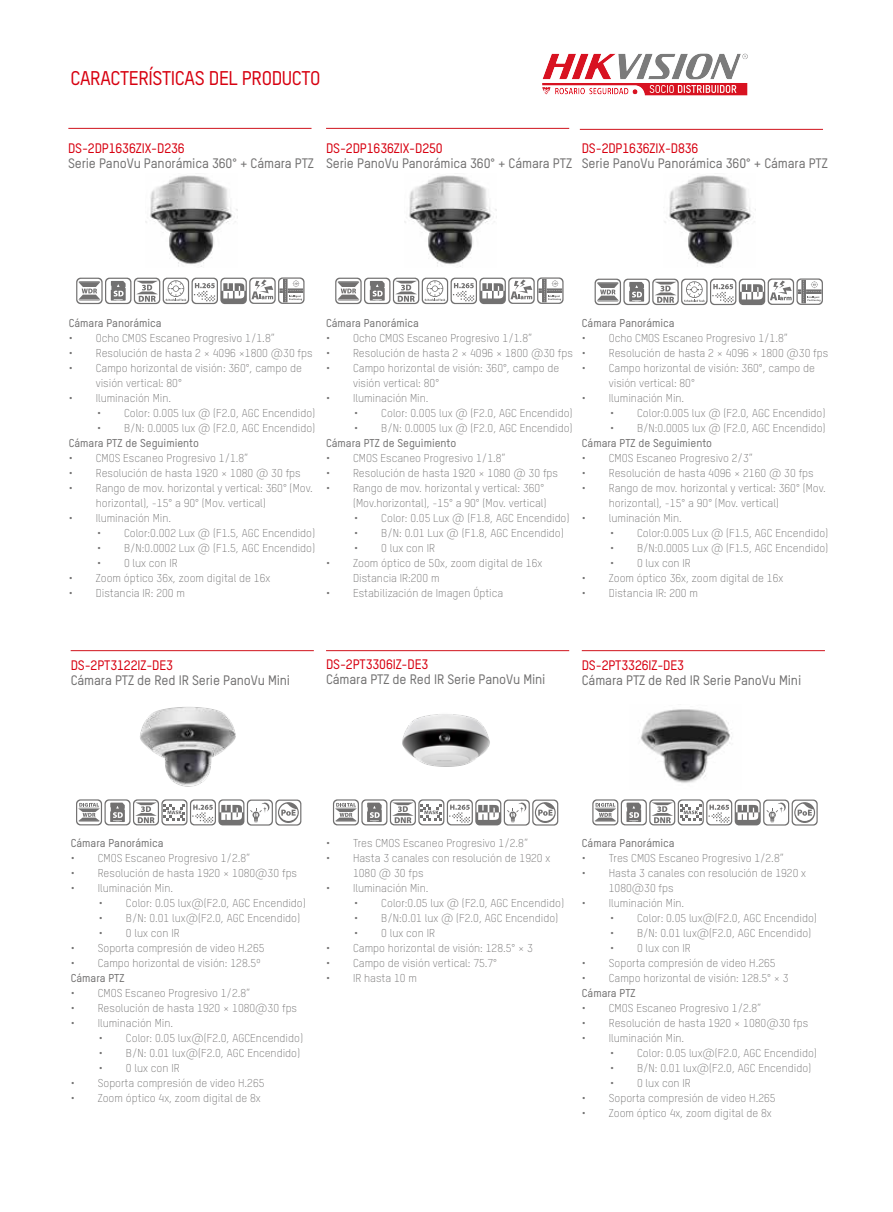
<style>
.page{position:relative;width:893px;height:1212px;background:#fff}
.page>*{position:absolute;margin:0;border:0;box-sizing:border-box;transform-origin:0 0}
.t1{font:500 19.5px "TSTARPRO";letter-spacing:-.02em;color:#d70010}
.t2{font:500 13.5px "TSTARPRO";letter-spacing:-.01em;color:#727171}
.t3{font:500 13.5px "TSTARPRO";letter-spacing:-.01em;color:#d70010}
.t4{font:300 11.25px/15px "TSTARPRO";color:#727171}
.t5{font:500 11.25px "TSTARPRO";color:#727171}
</style>
<div class="page">
<hr style="left:71px;top:650px;width:243px;height:1px;background:#d0131c">
<hr style="left:326px;top:650px;width:243px;height:1px;background:#d0131c">
<hr style="left:582px;top:650px;width:243px;height:1px;background:#d0131c">
<img style="left:140px;top:707px;width:96px;height:80px">
<svg style="left:333px;top:799px;width:225px;height:26px"></svg>
<svg style="left:592px;top:799px;width:226px;height:26px"></svg>
<svg style="left:76px;top:799px;width:225px;height:26px"></svg>
<img style="left:641px;top:709px;width:91px;height:74px">
<hr style="left:68px;top:128px;width:244px;height:1px;background:#d0131c">
<hr style="left:326px;top:128px;width:243px;height:1px;background:#d0131c">
<hr style="left:580px;top:129px;width:243px;height:1px;background:#d0131c">
<img style="left:145px;top:175px;width:92px;height:92px">
<img style="left:404px;top:175px;width:92px;height:92px">
<img style="left:664px;top:175px;width:92px;height:92px">
<svg style="left:76px;top:277px;width:228px;height:27px"></svg>
<svg style="left:335px;top:277px;width:229px;height:27px"></svg>
<svg style="left:595px;top:278px;width:228px;height:27px"></svg>
<img style="left:402px;top:714px;width:88px;height:53px">
<img style="left:542px;top:53px;width:206px;height:43px">
<h1 class="t1" style="left:70px;top:65px;width:252px">CARACTERÍSTICAS DEL PRODUCTO</h1>
<p class="t3" style="left:68px;top:139px;width:118px">DS-2DP1636ZIX-D236</p>
<p class="t2" style="left:68px;top:154px;width:247px">Serie PanoVu Panorámica 360° + Cámara PTZ</p>
<p class="t3" style="left:326px;top:139px;width:118px">DS-2DP1636ZIX-D250</p>
<p class="t2" style="left:326px;top:154px;width:247px">Serie PanoVu Panorámica 360° + Cámara PTZ</p>
<p class="t3" style="left:582px;top:139px;width:118px">DS-2DP1636ZIX-D836</p>
<p class="t2" style="left:582px;top:154px;width:247px">Serie PanoVu Panorámica 360° + Cámara PTZ</p>
<p class="t5" style="left:69px;top:316px;width:94px">Cámara Panorámica</p>
<p class="t4" style="left:69px;top:331px;width:208px">• Ocho CMOS Escaneo Progresivo 1/1.8”</p>
<p class="t4" style="left:69px;top:346px;width:245px">• Resolución de hasta 2 × 4096 ×1800 @30 fps</p>
<p class="t4" style="left:96px;top:361px;width:208px;text-indent:-27px">• Campo horizontal de visión: 360°, campo de visión vertical: 80°</p>
<p class="t4" style="left:69px;top:391px;width:104px">• Iluminación Min.</p>
<p class="t4" style="left:97px;top:406px;width:220px">• Color: 0.005 lux @ (F2.0, AGC Encendido)</p>
<p class="t4" style="left:97px;top:421px;width:220px">• B/N: 0.0005 lux @ (F2.0, AGC Encendido)</p>
<p class="t5" style="left:69px;top:436px;width:132px">Cámara PTZ de Seguimiento</p>
<p class="t4" style="left:69px;top:451px;width:181px">• CMOS Escaneo Progresivo 1/1.8”</p>
<p class="t4" style="left:69px;top:466px;width:234px">• Resolución de hasta 1920 × 1080 @ 30 fps</p>
<p class="t4" style="left:96px;top:481px;width:219px;text-indent:-27px">• Rango de mov. horizontal y vertical: 360° (Mov. horizontal), -15° a 90° (Mov. vertical)</p>
<p class="t4" style="left:69px;top:511px;width:104px">• Iluminación Min.</p>
<p class="t4" style="left:97px;top:525px;width:220px">• Color:0.002 Lux @ (F1.5, AGC Encendido)</p>
<p class="t4" style="left:97px;top:540px;width:220px">• B/N:0.0002 Lux @ (F1.5, AGC Encendido)</p>
<p class="t4" style="left:97px;top:555px;width:82px">• 0 lux con IR</p>
<p class="t4" style="left:69px;top:570px;width:203px">• Zoom óptico 36x, zoom digital de 16x</p>
<p class="t4" style="left:69px;top:585px;width:118px">• Distancia IR: 200 m</p>
<p class="t5" style="left:326px;top:316px;width:94px">Cámara Panorámica</p>
<p class="t4" style="left:326px;top:331px;width:208px">• Ocho CMOS Escaneo Progresivo 1/1.8”</p>
<p class="t4" style="left:326px;top:346px;width:248px">• Resolución de hasta 2 × 4096 × 1800 @30 fps</p>
<p class="t4" style="left:353px;top:361px;width:208px;text-indent:-27px">• Campo horizontal de visión: 360°, campo de visión vertical: 80°</p>
<p class="t4" style="left:326px;top:391px;width:104px">• Iluminación Min.</p>
<p class="t4" style="left:354px;top:406px;width:220px">• Color: 0.005 lux @ (F2.0, AGC Encendido)</p>
<p class="t4" style="left:354px;top:421px;width:220px">• B/N: 0.0005 lux @ (F2.0, AGC Encendido)</p>
<p class="t5" style="left:326px;top:436px;width:132px">Cámara PTZ de Seguimiento</p>
<p class="t4" style="left:326px;top:451px;width:181px">• CMOS Escaneo Progresivo 1/1.8”</p>
<p class="t4" style="left:326px;top:466px;width:234px">• Resolución de hasta 1920 × 1080 @ 30 fps</p>
<p class="t4" style="left:326px;top:481px;width:222px;text-align:right">• Rango de mov. horizontal y vertical: 360° (Mov.horizontal), -15° a 90° (Mov. vertical)</p>
<p class="t4" style="left:354px;top:511px;width:217px">• Color: 0.05 Lux @ (F1.8, AGC Encendido)</p>
<p class="t4" style="left:354px;top:525px;width:211px">• B/N: 0.01 Lux @ (F1.8, AGC Encendido)</p>
<p class="t4" style="left:354px;top:540px;width:82px">• 0 lux con IR</p>
<p class="t4" style="left:353px;top:555px;width:191px;text-indent:-27px">• Zoom óptico de 50x, zoom digital de 16x<br>Distancia IR:200 m</p>
<p class="t4" style="left:326px;top:585px;width:179px">• Estabilización de Imagen Óptica</p>
<p class="t5" style="left:582px;top:316px;width:94px">Cámara Panorámica</p>
<p class="t4" style="left:582px;top:330px;width:208px">• Ocho CMOS Escaneo Progresivo 1/1.8”</p>
<p class="t4" style="left:582px;top:345px;width:248px">• Resolución de hasta 2 × 4096 × 1800 @30 fps</p>
<p class="t4" style="left:609px;top:360px;width:208px;text-indent:-27px">• Campo horizontal de visión: 360°, campo de visión vertical: 80°</p>
<p class="t4" style="left:582px;top:390px;width:104px">• Iluminación Min.</p>
<p class="t4" style="left:610px;top:405px;width:217px">• Color:0.005 lux @ (F2.0, AGC Encendido)</p>
<p class="t4" style="left:610px;top:420px;width:217px">• B/N:0.0005 lux @ (F2.0, AGC Encendido)</p>
<p class="t5" style="left:582px;top:436px;width:132px">Cámara PTZ de Seguimiento</p>
<p class="t4" style="left:582px;top:450px;width:173px">• CMOS Escaneo Progresivo 2/3”</p>
<p class="t4" style="left:582px;top:465px;width:233px">• Resolución de hasta 4096 × 2160 @ 30 fps</p>
<p class="t4" style="left:609px;top:480px;width:219px;text-indent:-27px">• Rango de mov. horizontal y vertical: 360° (Mov. horizontal), -15° a 90° (Mov. vertical)</p>
<p class="t4" style="left:582px;top:510px;width:102px">• luminación Min.</p>
<p class="t4" style="left:610px;top:525px;width:220px">• Color:0.005 Lux @ (F1.5, AGC Encendido)</p>
<p class="t4" style="left:610px;top:540px;width:220px">• B/N:0.0005 Lux @ (F1.5, AGC Encendido)</p>
<p class="t4" style="left:610px;top:555px;width:82px">• 0 lux con IR</p>
<p class="t4" style="left:582px;top:570px;width:203px">• Zoom óptico 36x, zoom digital de 16x</p>
<p class="t4" style="left:582px;top:585px;width:118px">• Distancia IR: 200 m</p>
<p class="t3" style="left:71px;top:656px;width:104px">DS-2PT3122IZ-DE3</p>
<p class="t2" style="left:71px;top:671px;width:221px">Cámara PTZ de Red IR Serie PanoVu Mini</p>
<p class="t3" style="left:326px;top:655px;width:104px">DS-2PT3306IZ-DE3</p>
<p class="t2" style="left:326px;top:670px;width:221px">Cámara PTZ de Red IR Serie PanoVu Mini</p>
<p class="t3" style="left:582px;top:656px;width:104px">DS-2PT3326IZ-DE3</p>
<p class="t2" style="left:582px;top:671px;width:221px">Cámara PTZ de Red IR Serie PanoVu Mini</p>
<p class="t5" style="left:71px;top:836px;width:94px">Cámara Panorámica</p>
<p class="t4" style="left:71px;top:850px;width:181px">• CMOS Escaneo Progresivo 1/2.8”</p>
<p class="t4" style="left:71px;top:865px;width:228px">• Resolución de hasta 1920 × 1080@30 fps</p>
<p class="t4" style="left:71px;top:880px;width:104px">• Iluminación Min.</p>
<p class="t4" style="left:99px;top:895px;width:208px">• Color: 0.05 lux@(F2.0, AGC Encendido)</p>
<p class="t4" style="left:99px;top:910px;width:203px">• B/N: 0.01 lux@(F2.0, AGC Encendido)</p>
<p class="t4" style="left:99px;top:925px;width:82px">• 0 lux con IR</p>
<p class="t4" style="left:71px;top:940px;width:195px">• Soporta compresión de video H.265</p>
<p class="t4" style="left:71px;top:955px;width:192px">• Campo horizontal de visión: 128.5º</p>
<p class="t5" style="left:71px;top:971px;width:55px">Cámara PTZ</p>
<p class="t4" style="left:71px;top:985px;width:181px">• CMOS Escaneo Progresivo 1/2.8”</p>
<p class="t4" style="left:71px;top:1000px;width:228px">• Resolución de hasta 1920 × 1080@30 fps</p>
<p class="t4" style="left:71px;top:1015px;width:104px">• Iluminación Min.</p>
<p class="t4" style="left:99px;top:1030px;width:206px">• Color: 0.05 lux@(F2.0, AGCEncendido)</p>
<p class="t4" style="left:99px;top:1045px;width:203px">• B/N: 0.01 lux@(F2.0, AGC Encendido)</p>
<p class="t4" style="left:99px;top:1060px;width:82px">• 0 lux con IR</p>
<p class="t4" style="left:71px;top:1075px;width:195px">• Soporta compresión de video H.265</p>
<p class="t4" style="left:71px;top:1090px;width:191px">• Zoom óptico 4x, zoom digital de 8x</p>
<p class="t4" style="left:326px;top:835px;width:204px">• Tres CMOS Escaneo Progresivo 1/2.8”</p>
<p class="t4" style="left:353px;top:850px;width:199px;text-indent:-27px">• Hasta 3 canales con resolución de 1920 x<br>1080 @ 30 fps</p>
<p class="t4" style="left:326px;top:880px;width:104px">• Iluminación Min.</p>
<p class="t4" style="left:354px;top:895px;width:211px">• Color:0.05 lux @ (F2.0, AGC Encendido)</p>
<p class="t4" style="left:354px;top:910px;width:205px">• B/N:0.01 lux @ (F2.0, AGC Encendido)</p>
<p class="t4" style="left:354px;top:925px;width:82px">• 0 lux con IR</p>
<p class="t4" style="left:326px;top:940px;width:208px">• Campo horizontal de visión: 128.5° × 3</p>
<p class="t4" style="left:326px;top:955px;width:173px">• Campo de visión vertical: 75.7°</p>
<p class="t4" style="left:326px;top:970px;width:92px">• IR hasta 10 m</p>
<p class="t5" style="left:582px;top:836px;width:94px">Cámara Panorámica</p>
<p class="t4" style="left:582px;top:850px;width:204px">• Tres CMOS Escaneo Progresivo 1/2.8”</p>
<p class="t4" style="left:609px;top:865px;width:199px;text-indent:-27px">• Hasta 3 canales con resolución de 1920 x<br>1080@30 fps</p>
<p class="t4" style="left:582px;top:895px;width:104px">• Iluminación Min.</p>
<p class="t4" style="left:610px;top:910px;width:208px">• Color: 0.05 lux@(F2.0, AGC Encendido)</p>
<p class="t4" style="left:610px;top:925px;width:203px">• B/N: 0.01 lux@(F2.0, AGC Encendido)</p>
<p class="t4" style="left:610px;top:940px;width:82px">• 0 lux con IR</p>
<p class="t4" style="left:582px;top:955px;width:195px">• Soporta compresión de video H.265</p>
<p class="t4" style="left:582px;top:970px;width:208px">• Campo horizontal de visión: 128.5° × 3</p>
<p class="t5" style="left:582px;top:986px;width:55px">Cámara PTZ</p>
<p class="t4" style="left:582px;top:1000px;width:181px">• CMOS Escaneo Progresivo 1/2.8”</p>
<p class="t4" style="left:582px;top:1015px;width:228px">• Resolución de hasta 1920 × 1080@30 fps</p>
<p class="t4" style="left:582px;top:1030px;width:104px">• Iluminación Min.</p>
<p class="t4" style="left:610px;top:1045px;width:208px">• Color: 0.05 lux@(F2.0, AGC Encendido)</p>
<p class="t4" style="left:610px;top:1060px;width:203px">• B/N: 0.01 lux@(F2.0, AGC Encendido)</p>
<p class="t4" style="left:610px;top:1075px;width:82px">• 0 lux con IR</p>
<p class="t4" style="left:582px;top:1090px;width:195px">• Soporta compresión de video H.265</p>
<p class="t4" style="left:582px;top:1105px;width:191px">• Zoom óptico 4x, zoom digital de 8x</p>
</div>
